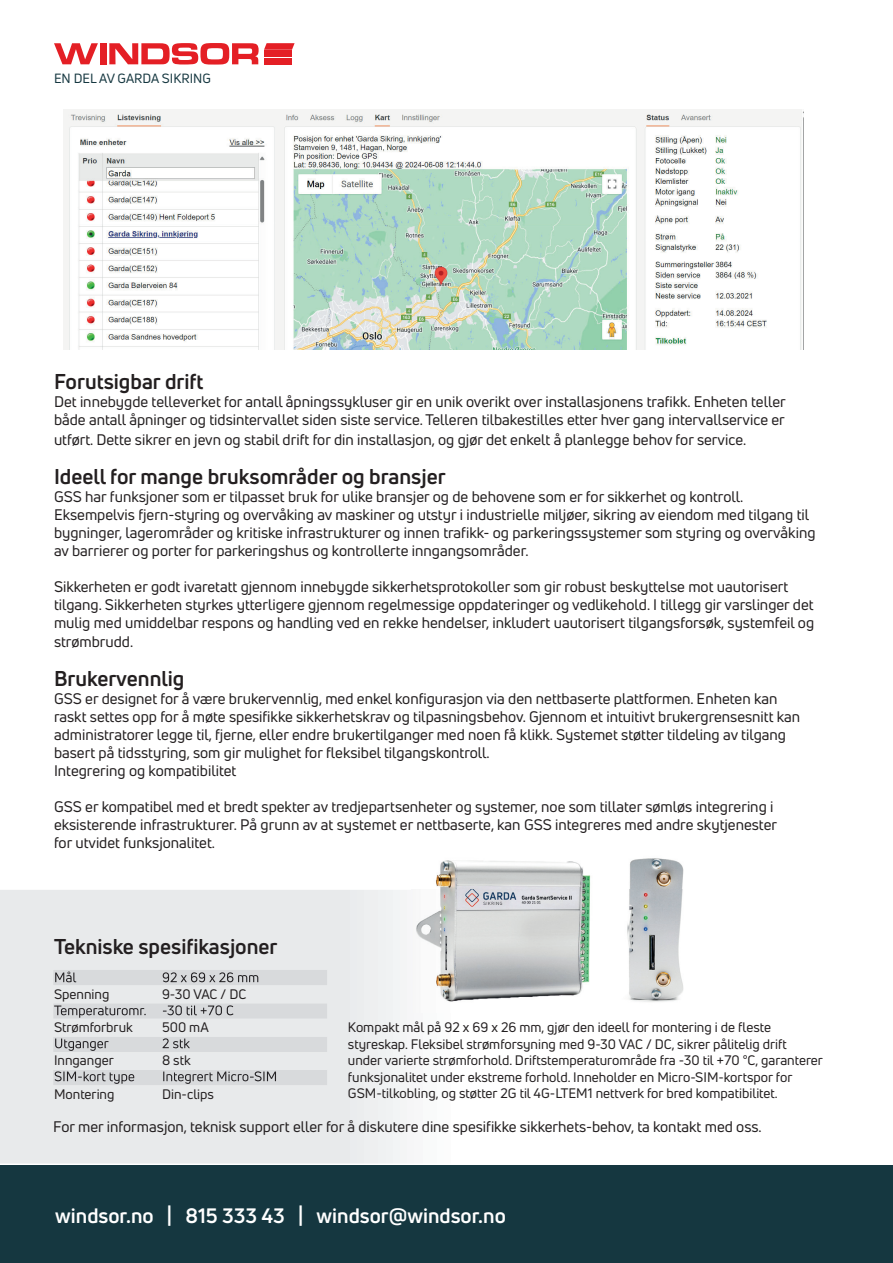
<style>
.page{position:relative;width:893px;height:1263px;background:#fff}
.page>*{position:absolute;margin:0;border:0;box-sizing:border-box;transform-origin:0 0}
.t1{font:700 21px "Uni Neue";color:#231f20}
.t2{font:700 20.4px "Uni Neue";color:#fff}
.t3{font:15px/18px "Uni Neue";color:#231f20}
.t4{font:13.5px/16.5px "Uni Neue";color:#231f20}
.t5{font:13.05px "Uni Neue";color:#153740}
</style>
<div class="page">
<img style="left:629px;top:858px;width:55px;height:32px">
<img style="left:436px;top:860px;width:155px;height:30px">
<div style="left:0;top:1165px;width:893px;height:98px;background:#153740"></div>
<svg style="left:0;top:890px;width:684px;height:273px"></svg>
<img style="left:63px;top:109px;width:739px;height:240px">
<svg style="left:54px;top:43px;width:44px;height:21px"></svg>
<div style="left:100px;top:43px;width:6px;height:21px;background:#e41f25"></div>
<svg style="left:109px;top:43px;width:186px;height:22px"></svg>
<div style="left:53px;top:970px;width:274px;height:15px;background:#d8dadc"></div>
<img style="left:55px;top:971px;width:203px;height:11px">
<svg style="left:53px;top:1003px;width:274px;height:16px;background:#dadcdd"></svg>
<img style="left:54px;top:1005px;width:179px;height:13px">
<div style="left:53px;top:1037px;width:274px;height:15px;background:#d8dadc"></div>
<img style="left:55px;top:1038px;width:135px;height:13px">
<svg style="left:53px;top:1070px;width:274px;height:15px"></svg>
<img style="left:55px;top:1071px;width:221px;height:13px">
<p class="t5" style="left:54px;top:70px;width:158px">EN DEL AV GARDA SIKRING</p>
<h1 class="t1" style="left:54px;top:369px;width:151px">Forutsigbar drift</h1>
<p class="t3" style="left:54px;top:393px;width:733px">Det innebygde telleverket for antall åpningssykluser gir en unik overikt over installasjonens trafikk. Enheten teller både antall åpninger og tidsintervallet siden siste service. Telleren tilbakestilles etter hver gang intervallservice er</p>
<p class="t3" style="left:54px;top:430px;width:694px">utført. Dette sikrer en jevn og stabil drift for din installasjon, og gjør det enkelt å planlegge behov for service.</p>
<h1 class="t1" style="left:54px;top:463px;width:393px">Ideell for mange bruksområder og bransjer</h1>
<p class="t3" style="left:54px;top:487px;width:763px">GSS har funksjoner som er tilpasset bruk for ulike bransjer og de behovene som er for sikkerhet og kontroll.<br>Eksempelvis fjern-styring og overvåking av maskiner og utstyr i industrielle miljøer, sikring av eiendom med tilgang til bygninger, lagerområder og kritiske infrastrukturer og innen trafikk- og parkeringssystemer som styring og overvåking av barrierer og porter for parkeringshus og kontrollerte inngangsområder.</p>
<p class="t3" style="left:54px;top:577px;width:762px">Sikkerheten er godt ivaretatt gjennom innebygde sikkerhetsprotokoller som gir robust beskyttelse mot uautorisert tilgang. Sikkerheten styrkes ytterligere gjennom regelmessige oppdateringer og vedlikehold. I tillegg gir varslinger det mulig med umiddelbar respons og handling ved en rekke hendelser, inkludert uautorisert tilgangsforsøk, systemfeil og</p>
<p class="t3" style="left:54px;top:633px;width:81px">strømbrudd.</p>
<h1 class="t1" style="left:54px;top:666px;width:132px">Brukervennlig</h1>
<p class="t3" style="left:54px;top:690px;width:748px">GSS er designet for å være brukervennlig, med enkel konfigurasjon via den nettbaserte plattformen. Enheten kan raskt settes opp for å møte spesifikke sikkerhetskrav og tilpasningsbehov. Gjennom et intuitivt brukergrensesnitt kan administratorer legge til, fjerne, eller endre brukertilganger med noen få klikk. Systemet støtter tildeling av tilgang basert på tidsstyring, som gir mulighet for fleksibel tilgangskontroll.<br>Integrering og kompatibilitet</p>
<p class="t3" style="left:54px;top:798px;width:725px">GSS er kompatibel med et bredt spekter av tredjepartsenheter og systemer, noe som tillater sømløs integrering i eksisterende infrastrukturer. På grunn av at systemet er nettbaserte, kan GSS integreres med andre skytjenester for utvidet funksjonalitet.</p>
<h1 class="t1" style="left:54px;top:933px;width:225px">Tekniske spesifikasjoner</h1>
<p class="t4" style="left:54px;top:985px;width:57px">Spenning</p>
<p class="t4" style="left:162px;top:985px;width:86px">9-30 VAC / DC</p>
<p class="t4" style="left:54px;top:1018px;width:80px">Strømforbruk</p>
<p class="t4" style="left:162px;top:1018px;width:48px">500 mA</p>
<p class="t4" style="left:54px;top:1051px;width:61px">Innganger</p>
<p class="t4" style="left:162px;top:1051px;width:30px">8 stk</p>
<p class="t4" style="left:54px;top:1086px;width:62px">Montering</p>
<p class="t4" style="left:162px;top:1086px;width:53px">Din-clips</p>
<p class="t4" style="left:348px;top:1019px;width:477px">Kompakt mål på 92 x 69 x 26 mm, gjør den ideell for montering i de fleste styreskap. Fleksibel strømforsyning med 9-30 VAC / DC, sikrer pålitelig drift under varierte strømforhold. Driftstemperaturområde fra -30 til +70 °C, garanterer funksjonalitet under ekstreme forhold. Inneholder en Micro-SIM-kortspor for GSM-tilkobling, og støtter 2G til 4G-LTEM1 nettverk for bred kompatibilitet.</p>
<p class="t3" style="left:53px;top:1117px;width:710px">For mer informasjon, teknisk support eller for å diskutere dine spesifikke sikkerhets-behov, ta kontakt med oss.</p>
<h2 class="t2" style="left:55px;top:1203px;width:452px">windsor.no | 815 333 43 | windsor@windsor.no</h2>
</div>
